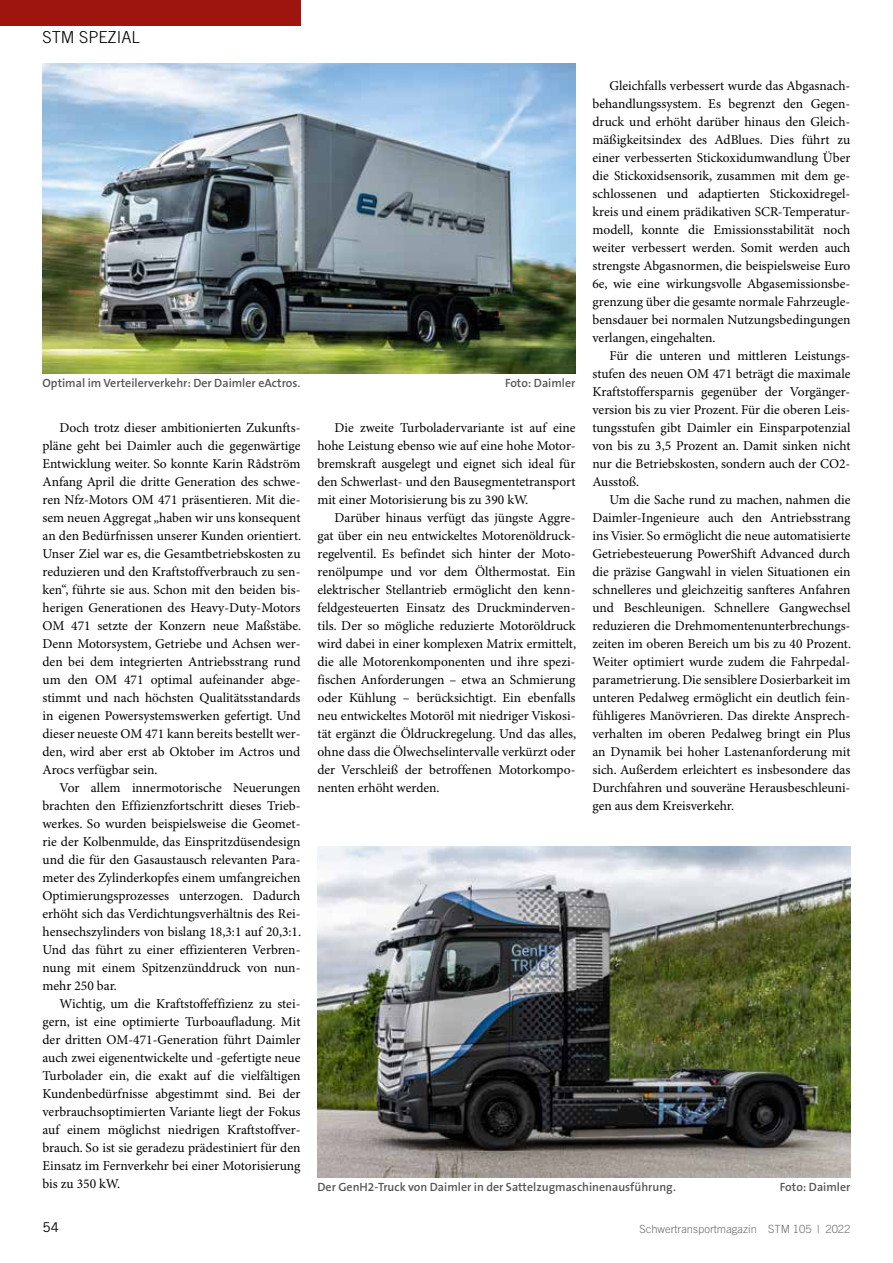
<style>
.page{position:relative;width:893px;height:1263px;background:#fff}
.page>*{position:absolute;margin:0;border:0;box-sizing:border-box;transform-origin:0 0}
.t1{font:300 16.5px "Trade Gothic";color:#000}
.t2{font:13.5px/18px "Minion Pro";color:#000;text-align:justify}
.t3{font:13.5px "Trade Gothic";color:#000}
.t4{font:600 12px "The Sans B6";color:#565655}
.t5{font:300 11.25px "Trade Gothic";color:#6e6e6e}
</style>
<div class="page">
<div style="left:0;top:0;width:300px;height:26px;background:#9e140f"></div>
<img style="left:43px;top:64px;width:532px;height:309px">
<img style="left:317px;top:846px;width:533px;height:331px">
<p class="t1" style="left:43px;top:27px;width:99px">STM SPEZIAL</p>
<p class="t2" style="left:592px;top:77px;width:259px;text-indent:17px">Gleichfalls verbessert wurde das Abgasnach&shy;behandlungssystem. Es begrenzt den Gegen&shy;druck und erhöht darüber hinaus den Gleich&shy;mäßigkeitsindex des AdBlues. Dies führt zu einer verbesserten Stickoxidumwandlung Über die Stickoxidsensorik, zusammen mit dem ge&shy;schlossenen und adaptierten Stickoxidregel&shy;kreis und einem prädikativen SCR-Temperatur&shy;modell, konnte die Emissionsstabilität noch weiter verbessert werden. Somit werden auch strengste Abgasnormen, die beispielsweise Euro 6e, wie eine wirkungsvolle Abgasemissionsbe&shy;grenzung über die gesamte normale Fahrzeugle&shy;bensdauer bei normalen Nutzungsbedingungen verlangen, eingehalten.</p>
<p class="t2" style="left:592px;top:347px;width:259px;text-indent:17px">Für die unteren und mittleren Leistungs&shy;stufen des neuen OM 471 beträgt die maximale Kraftstoffersparnis gegenüber der Vorgänger&shy;version bis zu vier Prozent. Für die oberen Leis&shy;tungsstufen gibt Daimler ein Einsparpotenzial von bis zu 3,5 Prozent an. Damit sinken nicht nur die Betriebskosten, sondern auch der CO2- Ausstoß.</p>
<p class="t2" style="left:592px;top:491px;width:260px;text-indent:17px">Um die Sache rund zu machen, nahmen die Daimler-Ingenieure auch den Antriebsstrang ins Visier. So ermöglicht die neue automatisierte Getriebesteuerung PowerShift Advanced durch die präzise Gangwahl in vielen Situationen ein schnelleres und gleichzeitig sanfteres Anfahren und Beschleunigen. Schnellere Gangwechsel reduzieren die Drehmomentenunterbrechungs&shy;zeiten im oberen Bereich um bis zu 40 Prozent.<br>Weiter optimiert wurde zudem die Fahrpedal&shy;parametrierung. Die sensiblere Dosierbarkeit im unteren Pedalweg ermöglicht ein deutlich fein&shy;fühligeres Manövrieren. Das direkte Ansprech&shy;verhalten im oberen Pedalweg bringt ein Plus an Dynamik bei hoher Lastenanforderung mit sich. Außerdem erleichtert es insbesondere das Durchfahren und souveräne Herausbeschleuni&shy;gen aus dem Kreisverkehr.</p>
<p class="t4" style="left:43px;top:376px;width:259px">Optimal im Verteilerverkehr: Der Daimler eActros.</p>
<p class="t4" style="left:505px;top:376px;width:72px">Foto: Daimler</p>
<p class="t2" style="left:317px;top:419px;width:259px;text-indent:17px">Die zweite Turboladervariante ist auf eine hohe Leistung ebenso wie auf eine hohe Motor&shy;bremskraft ausgelegt und eignet sich ideal für den Schwerlast- und den Bausegmentetransport mit einer Motorisierung bis zu 390 kW.</p>
<p class="t2" style="left:317px;top:509px;width:260px;text-indent:17px">Darüber hinaus verfügt das jüngste Aggre&shy;gat über ein neu entwickeltes Motorenöldruck&shy;regelventil. Es befindet sich hinter der Moto&shy;renölpumpe und vor dem Ölthermostat. Ein elektrischer Stellantrieb ermöglicht den kenn&shy;feldgesteuerten Einsatz des Druckminderven&shy;tils. Der so mögliche reduzierte Motoröldruck wird dabei in einer komplexen Matrix ermittelt, die alle Motorenkomponenten und ihre spezi&shy;fischen Anforderungen – etwa an Schmierung oder Kühlung – berücksichtigt. Ein ebenfalls neu entwickeltes Motoröl mit niedriger Viskosi&shy;tät ergänzt die Öldruckregelung. Und das alles, ohne dass die Ölwechselintervalle verkürzt oder der Verschleiß der betroffenen Motorkompo&shy;nenten erhöht werden.</p>
<p class="t2" style="left:43px;top:419px;width:260px;text-indent:17px">Doch trotz dieser ambitionierten Zukunfts&shy;pläne geht bei Daimler auch die gegenwärtige Entwicklung weiter. So konnte Karin Rådström Anfang April die dritte Generation des schwe&shy;ren Nfz-Motors OM 471 präsentieren. Mit die&shy;sem neuen Aggregat „haben wir uns konsequent an den Bedürfnissen unserer Kunden orientiert.<br>Unser Ziel war es, die Gesamtbetriebskosten zu reduzieren und den Kraftstoffverbrauch zu sen&shy;ken“, führte sie aus. Schon mit den beiden bis&shy;herigen Generationen des Heavy-Duty-Motors OM 471 setzte der Konzern neue Maßstäbe.<br>Denn Motorsystem, Getriebe und Achsen wer&shy;den bei dem integrierten Antriebsstrang rund um den OM 471 optimal aufeinander abge&shy;stimmt und nach höchsten Qualitätsstandards in eigenen Powersystemswerken gefertigt. Und dieser neueste OM 471 kann bereits bestellt wer&shy;den, wird aber erst ab Oktober im Actros und Arocs verfügbar sein.</p>
<p class="t2" style="left:43px;top:779px;width:260px;text-indent:17px">Vor allem innermotorische Neuerungen brachten den Effizienzfortschritt dieses Trieb&shy;werkes. So wurden beispielsweise die Geomet&shy;rie der Kolbenmulde, das Einspritzdüsendesign und die für den Gasaustausch relevanten Para&shy;meter des Zylinderkopfes einem umfangreichen Optimierungsprozesses unterzogen. Dadurch erhöht sich das Verdichtungsverhältnis des Rei&shy;hensechszylinders von bislang 18,3:1 auf 20,3:1.<br>Und das führt zu einer effizienteren Verbren&shy;nung mit einem Spitzenzünddruck von nun&shy;mehr 250 bar.</p>
<p class="t2" style="left:43px;top:995px;width:259px;text-indent:17px">Wichtig, um die Kraftstoffeffizienz zu stei&shy;gern, ist eine optimierte Turboaufladung. Mit der dritten OM-471-Generation führt Daimler auch zwei eigenentwickelte und -gefertigte neue Turbolader ein, die exakt auf die vielfältigen Kundenbedürfnisse abgestimmt sind. Bei der verbrauchsoptimierten Variante liegt der Fokus auf einem möglichst niedrigen Kraftstoffver&shy;brauch. So ist sie geradezu prädestiniert für den Einsatz im Fernverkehr bei einer Motorisierung bis zu 350 kW.</p>
<p class="t4" style="left:317px;top:1181px;width:360px">Der GenH2-Truck von Daimler in der Sattelzugmaschinenausführung.</p>
<p class="t4" style="left:780px;top:1181px;width:72px">Foto: Daimler</p>
<p class="t3" style="left:43px;top:1219px;width:18px">54</p>
<p class="t5" style="left:639px;top:1222px;width:212px">Schwertransportmagazin STM 105 | 2022</p>
</div>
